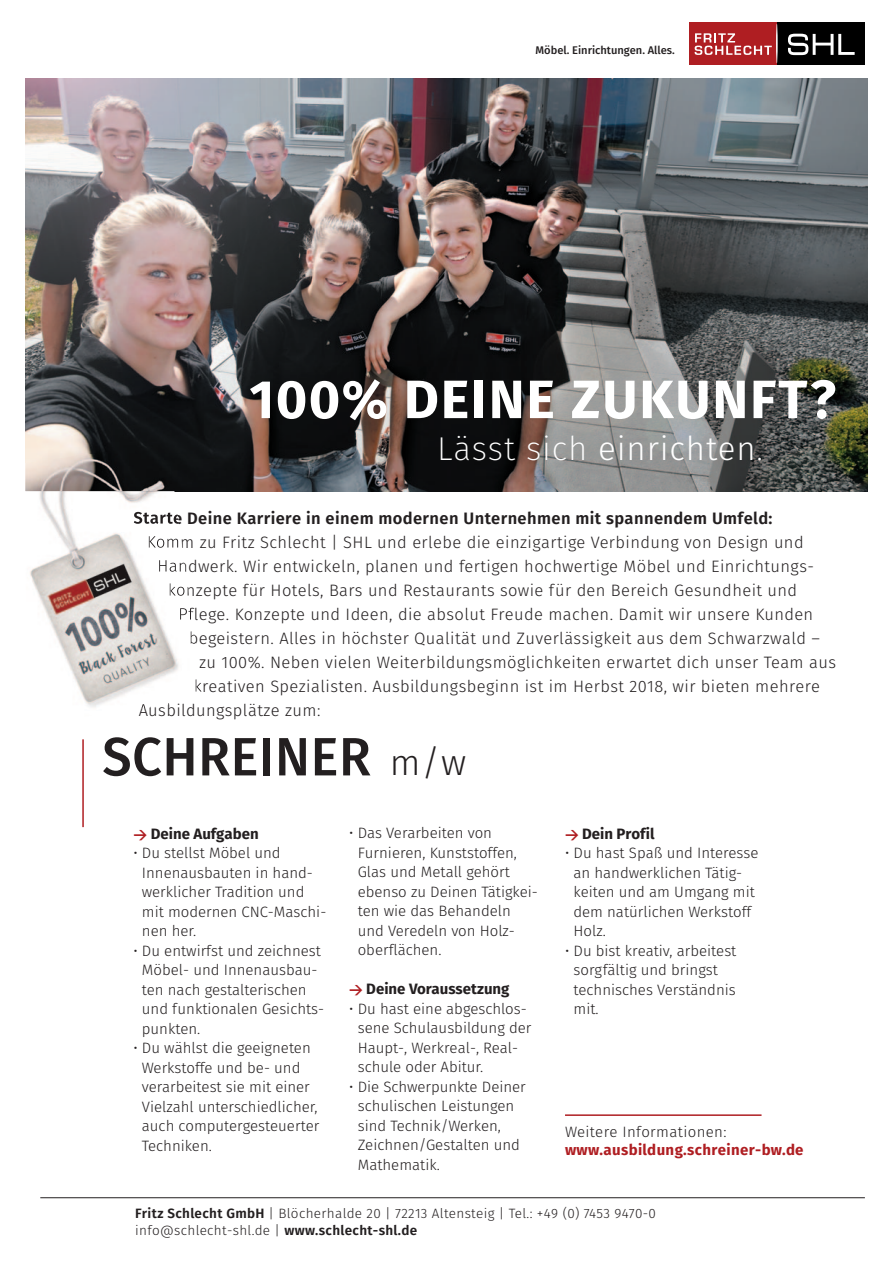
<style>
.page{position:relative;width:893px;height:1263px;background:#fff}
.page>*{position:absolute;margin:0;border:0;box-sizing:border-box;transform-origin:0 0}
.t1{font:700 54px "Fira Sans";letter-spacing:.035em;color:#fff}
.t2{font:500 54px "Fira Sans";letter-spacing:.01em;color:#231f20}
.t3{font:200 33px "Fira Sans";letter-spacing:.025em;color:#fff}
.t4{font:300 16.5px "Fira Sans";letter-spacing:.025em;color:#231f20}
.t5{font:600 16.5px "Fira Sans";letter-spacing:.025em;color:#231f20}
.t6{font:300 15px/19.5px "Fira Sans";color:#231f20}
.t7{font:700 15px "Fira Sans";color:#231f20}
.t8{font:700 15px "Fira Sans";letter-spacing:.025em;color:#af1e22}
.t9{font:300 15px "Fira Sans";letter-spacing:.025em;color:#231f20}
.t10{font:300 13.5px/16.5px "Fira Sans";letter-spacing:.025em;color:#231f20}
.t11{font:500 11.1px "Fira Sans";color:#231f20}
.s1{font-weight:300}
.s2{font-weight:300;font-size:36px}
.s3{font-family:"DIN";font-size:13.5px;color:#af1e22}
.s4{font-weight:600}
</style>
<div class="page">
<img style="left:26px;top:79px;width:841px;height:412px">
<img style="left:25px;top:463px;width:179px;height:245px">
<img style="left:26px;top:443px;width:148px;height:48px">
<img style="left:134px;top:511px;width:45px;height:13px">
<img style="left:149px;top:536px;width:34px;height:12px">
<img style="left:159px;top:560px;width:27px;height:12px">
<img style="left:170px;top:583px;width:20px;height:13px">
<svg style="left:180px;top:607px;width:12px;height:13px"></svg>
<svg style="left:190px;top:631px;width:7px;height:13px"></svg>
<svg style="left:195px;top:679px;width:8px;height:13px"></svg>
<img style="left:139px;top:703px;width:40px;height:6px">
<div style="left:689px;top:22px;width:88px;height:43px;background:#af1e22"></div>
<div style="left:777px;top:22px;width:87px;height:43px;background:#000"></div>
<hr style="left:776px;top:24px;width:2px;height:39px;background:#fff;border-radius:50%">
<svg style="left:695px;top:33px;width:77px;height:22px"></svg>
<svg style="left:788px;top:34px;width:67px;height:21px"></svg>
<hr style="left:82px;top:739px;width:2px;height:88px;background:#af1e22">
<hr style="left:40px;top:1197px;width:825px;height:1px;background:#231f20">
<hr style="left:565px;top:1114px;width:196px;height:2px;background:#af1e22">
<p class="t11" style="left:535px;top:44px;width:141px">Möbel. Einrichtungen. Alles.</p>
<h1 class="t1" style="left:249px;top:377px;width:588px">100% DEINE ZUKUNFT?</h1>
<h2 class="t3" style="left:437px;top:425px;width:327px">Lässt sich <span class="s1">einrichten</span>.</h2>
<p class="t5" style="left:133px;top:508px;width:641px">Starte Deine Karriere in einem modernen Unternehmen mit spannendem Umfeld:</p>
<p class="t4" style="left:147px;top:535px;width:658px">Komm zu Fritz Schlecht | SHL und erlebe die einzigartige Verbindung von Design und</p>
<p class="t4" style="left:157px;top:559px;width:658px">Hand werk. Wir entwickeln, planen und fertigen hochwertige Möbel und Einrichtungs-</p>
<p class="t4" style="left:168px;top:583px;width:631px">konzepte für Hotels, Bars und Restaurants sowie für den Bereich Gesundheit und</p>
<p class="t4" style="left:178px;top:607px;width:636px">Pflege. Konzepte und Ideen, die absolut Freude machen. Damit wir unsere Kunden</p>
<p class="t4" style="left:189px;top:631px;width:633px">begeistern. Alles in höchster Qualität und Zuverlässigkeit aus dem Schwarzwald –</p>
<p class="t4" style="left:199px;top:655px;width:638px">zu 100%. Neben vielen Weiterbildungsmöglichkeiten erwartet dich unser Team aus</p>
<p class="t4" style="left:194px;top:679px;width:628px">kreativen Spezialisten. Ausbildungsbeginn ist im Herbst 2018, wir bieten mehrere</p>
<p class="t4" style="left:139px;top:703px;width:183px">Ausbildungsplätze zum:</p>
<h1 class="t2" style="left:102px;top:725px;width:365px">SCHREINER <span class="s2">m/w</span></h1>
<p class="t7" style="left:133px;top:827px;width:127px"><span class="s3">&gt;</span> Deine Aufgaben</p>
<p class="t6" style="left:142px;top:845px;width:186px;text-indent:-9px">• Du stellst Möbel und<br>Innenausbauten in hand&shy;werklicher Tradition und mit modernen CNC-Maschi&shy;nen her.</p>
<p class="t6" style="left:142px;top:942px;width:184px;text-indent:-9px">• Du entwirfst und zeichnest<br>Möbel- und Innenausbau&shy;ten nach gestalterischen und funktionalen Gesichts&shy;punkten.</p>
<p class="t6" style="left:142px;top:1040px;width:179px;text-indent:-9px">• Du wählst die geeigneten<br>Werkstoffe und be- und verarbeitest sie mit einer<br>Vielzahl unterschiedlicher, auch computergesteuerter<br>Techniken.</p>
<p class="t6" style="left:358px;top:825px;width:182px;text-indent:-9px">• Das Verarbeiten von<br>Furnieren, Kunststoffen,<br>Glas und Metall gehört ebenso zu Deinen Tätigkei&shy;ten wie das Behandeln und Veredeln von Holz&shy;oberflächen.</p>
<p class="t7" style="left:349px;top:983px;width:162px"><span class="s3">&gt;</span> Deine Voraussetzung</p>
<p class="t6" style="left:358px;top:1000px;width:175px;text-indent:-9px">• Du hast eine abgeschlos&shy;sene Schulausbildung der<br>Haupt-, Werkreal-, Real&shy;schule oder Abitur.</p>
<p class="t6" style="left:358px;top:1078px;width:170px;text-indent:-9px">• Die Schwerpunkte Deiner schulischen Leistungen sind Technik/Werken,<br>Zeichnen/Gestalten und<br>Mathematik.</p>
<p class="t7" style="left:565px;top:827px;width:91px"><span class="s3">&gt;</span> Dein Profil</p>
<p class="t6" style="left:573px;top:845px;width:187px;text-indent:-9px">• Du hast Spaß und Interesse an handwerklichen Tätig&shy;keiten und am Umgang mit dem natürlichen Werkstoff<br>Holz.</p>
<p class="t6" style="left:573px;top:942px;width:164px;text-indent:-9px">• Du bist kreativ, arbeitest sorgfältig und bringst technisches Verständnis mit.</p>
<p class="t9" style="left:565px;top:1125px;width:163px">Weitere Informationen:</p>
<p class="t8" style="left:565px;top:1143px;width:240px">www.ausbildung.schreiner-bw.de</p>
<p class="t10" style="left:135px;top:1206px;width:522px"><span class="s4">Fritz Schlecht GmbH</span> | Blöcherhalde 20 | 72213 Altensteig | Tel.: +49 (0) 7453 9470-0 info@schlecht-shl.de | <span class="s4">www.schlecht-shl.de</span></p>
</div>
